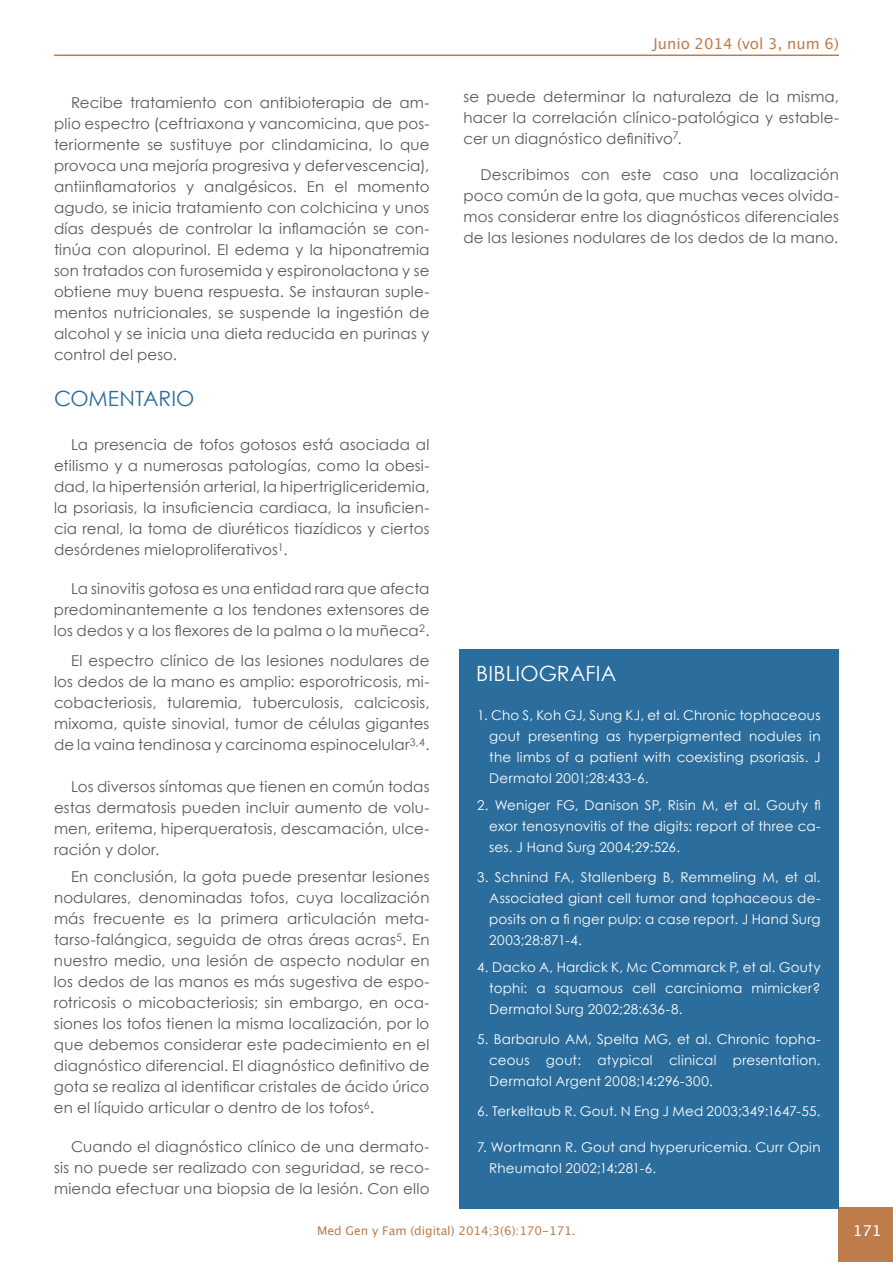
<style>
.page{position:relative;width:893px;height:1263px;background:#fff}
.page>*{position:absolute;margin:0;border:0;box-sizing:border-box;transform-origin:0 0}
.t1{font:21px "Century Gothic";letter-spacing:.005em;color:#fff}
.t2{font:21px "Century Gothic";color:#2b6d9c}
.t3{font:15px/21px "Century Gothic";letter-spacing:.01em;color:#57585a;text-align:justify}
.t4{font:15px "Lucida Grande";color:#bf7c4b}
.t5{font:15px "Lucida Grande";color:#fff}
.t6{font:13.5px/21px "Century Gothic";letter-spacing:.02em;color:#fff;text-align:justify}
.t7{font:12px "Lucida Grande";color:#bf7c4b}
</style>
<div class="page">
<hr style="left:54px;top:55px;width:785px;height:1px;background:#bf7c4b">
<div style="left:839px;top:1208px;width:54px;height:54px;background:#bf7c4b"></div>
<div style="left:459px;top:650px;width:380px;height:559px;background:#2b6d9c"></div>
<p class="t3" style="left:54px;top:92px;width:377px;text-indent:17px">Recibe tratamiento con antibioterapia de am&shy;plio espectro (ceftriaxona y vancomicina, que pos&shy;teriormente se sustituye por clindamicina, lo que provoca una mejoría progresiva y defervescencia), antiinflamatorios y analgésicos. En el momento agudo, se inicia tratamiento con colchicina y unos días después de controlar la inflamación se con&shy;tinúa con alopurinol. El edema y la hiponatremia son tratados con furosemida y espironolactona y se obtiene muy buena respuesta. Se instauran suple&shy;mentos nutricionales, se suspende la ingestión de alcohol y se inicia una dieta reducida en purinas y control del peso.</p>
<h1 class="t2" style="left:54px;top:384px;width:142px">COMENTARIO</h1>
<p class="t3" style="left:54px;top:434px;width:377px;text-indent:17px">La presencia de tofos gotosos está asociada al etilismo y a numerosas patologías, como la obesi&shy;dad, la hipertensión arterial, la hipertrigliceridemia, la psoriasis, la insuficiencia cardiaca, la insuficien&shy;cia renal, la toma de diuréticos tiazídicos y ciertos desórdenes mieloproliferativos<sup>1</sup>.</p>
<p class="t3" style="left:54px;top:578px;width:377px;text-indent:17px">La sinovitis gotosa es una entidad rara que afecta predominantemente a los tendones extensores de los dedos y a los flexores de la palma o la muñeca<sup>2</sup>.</p>
<p class="t3" style="left:54px;top:650px;width:377px;text-indent:17px">El espectro clínico de las lesiones nodulares de los dedos de la mano es amplio: esporotricosis, mi&shy;cobacteriosis, tularemia, tuberculosis, calcicosis, mixoma, quiste sinovial, tumor de células gigantes de la vaina tendinosa y carcinoma espinocelular<sup>3,4</sup>.</p>
<p class="t3" style="left:54px;top:776px;width:377px;text-indent:17px">Los diversos síntomas que tienen en común todas estas dermatosis pueden incluir aumento de volu&shy;men, eritema, hiperqueratosis, descamación, ulce&shy;ración y dolor.</p>
<p class="t3" style="left:54px;top:866px;width:377px;text-indent:17px">En conclusión, la gota puede presentar lesiones nodulares, denominadas tofos, cuya localización más frecuente es la primera articulación meta&shy;tarso-falángica, seguida de otras áreas acras<sup>5</sup>. En nuestro medio, una lesión de aspecto nodular en los dedos de las manos es más sugestiva de espo&shy;rotricosis o micobacteriosis; sin embargo, en oca&shy;siones los tofos tienen la misma localización, por lo que debemos considerar este padecimiento en el diagnóstico diferencial. El diagnóstico definitivo de gota se realiza al identificar cristales de ácido úrico en el líquido articular o dentro de los tofos<sup>6</sup>.</p>
<p class="t3" style="left:54px;top:1136px;width:377px;text-indent:17px">Cuando el diagnóstico clínico de una dermato&shy;sis no puede ser realizado con seguridad, se reco&shy;mienda efectuar una biopsia de la lesión. Con ello</p>
<p class="t4" style="left:653px;top:35px;width:187px">Junio 2014 (vol 3, num 6)</p>
<p class="t3" style="left:463px;top:86px;width:377px">se puede determinar la naturaleza de la misma, hacer la correlación clínico-patológica y estable&shy;cer un diagnóstico definitivo<sup>7</sup>.</p>
<p class="t3" style="left:463px;top:164px;width:377px;text-indent:17px">Describimos con este caso una localización poco común de la gota, que muchas veces olvida&shy;mos considerar entre los diagnósticos diferenciales de las lesiones nodulares de los dedos de la mano.</p>
<h1 class="t1" style="left:476px;top:658px;width:141px">BIBLIOGRAFIA</h1>
<p class="t6" style="left:489px;top:704px;width:333px;text-indent:-12px">1. Cho S, Koh GJ, Sung KJ, et al. Chronic tophaceous gout presenting as hyperpigmented nodules in the limbs of a patient with coexisting psoriasis. J Dermatol 2001;28:433-6.</p>
<p class="t6" style="left:489px;top:794px;width:333px;text-indent:-12px">2. Weniger FG, Danison SP, Risin M, et al. Gouty fl exor tenosynovitis of the digits: report of three ca&shy;ses. J Hand Surg 2004;29:526.</p>
<p class="t6" style="left:489px;top:866px;width:333px;text-indent:-12px">3. Schnind FA, Stallenberg B, Remmeling M, et al.<br>Associated giant cell tumor and tophaceous de&shy;posits on a fi nger pulp: a case report. J Hand Surg 2003;28:871-4.</p>
<p class="t6" style="left:489px;top:956px;width:333px;text-indent:-12px">4. Dacko A, Hardick K, Mc Commarck P, et al. Gouty tophi: a squamous cell carcinioma mimicker?<br>Dermatol Surg 2002;28:636-8.</p>
<p class="t6" style="left:489px;top:1028px;width:333px;text-indent:-12px">5. Barbarulo AM, Spelta MG, et al. Chronic topha&shy;ceous gout: atypical clinical presentation.<br>Dermatol Argent 2008;14:296-300.</p>
<p class="t6" style="left:477px;top:1100px;width:345px">6. Terkeltaub R. Gout. N Eng J Med 2003;349:1647-55.</p>
<p class="t6" style="left:489px;top:1136px;width:333px;text-indent:-12px">7. Wortmann R. Gout and hyperuricemia. Curr Opin<br>Rheumatol 2002;14:281-6.</p>
<p class="t7" style="left:317px;top:1224px;width:260px">Med Gen y Fam (digital) 2014;3(6):170-171.</p>
<p class="t5" style="left:853px;top:1222px;width:30px">171</p>
</div>
